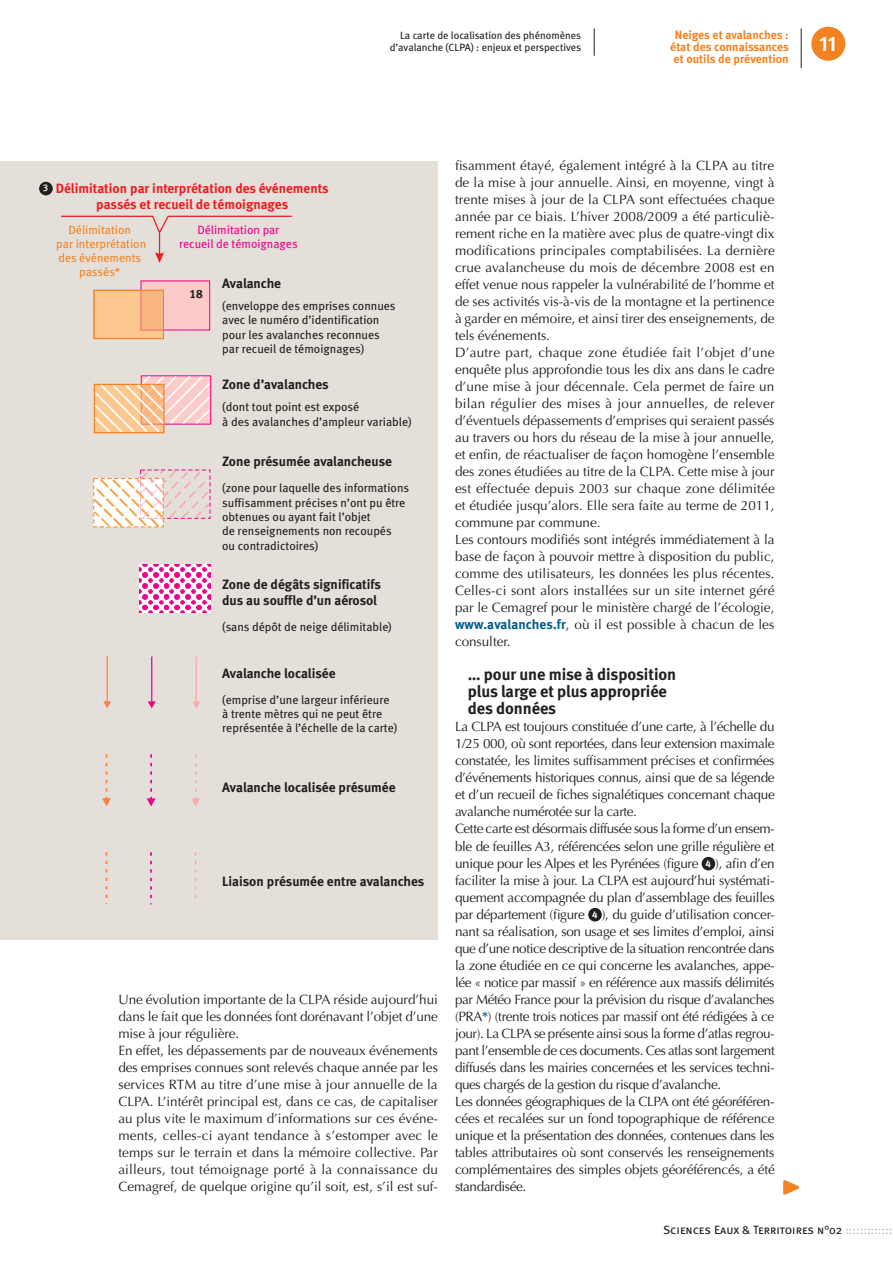
<style>
.page{position:relative;width:893px;height:1263px;background:#fff}
.page>*{position:absolute;margin:0;border:0;box-sizing:border-box;transform-origin:0 0}
.t1{font:21px "Meta Bold Caps Expert";color:#fff}
.t2{font:16.5px/17px "Meta Bold LF";color:#231f20}
.t3{font:13.5px/17px "Optima";letter-spacing:-.015em;color:#231f20;text-align:justify}
.t4{font:13.5px/15.8px "Meta Bold LF";color:#231f20}
.t5{font:13.5px/15.8px "Meta Bold LF";color:#ee1d23;text-align:center}
.t6{font:12px/14.4px "Meta Book LF";color:#231f20}
.t7{font:700 12px/12px "Meta";color:#f58220;text-align:center}
.t8{font:12px/13.8px "Meta Book LF";color:#f58220;text-align:center}
.t9{font:12px "Meta Book Caps";letter-spacing:-.005em;color:#231f20}
.t10{font:12px/13.8px "Meta Book LF";color:#ed028c;text-align:center}
.t11{font:12px "Meta Bold LF";color:#231f20}
.t12{font:10.5px/12px "Meta Book LF";color:#231f20;text-align:right}
.t13{font:9.75px "Meta Bold LF";color:#fff}
.t14{font:9.75px "Meta Bold LF";color:#e4e0d9}
.s1{font-family:"Meta Bold LF";color:#005c8a}
.s2{font-weight:700;color:#005c8a}
.s3{color:#bcbdc0}
</style>
<div class="page">
<div style="left:0;top:162px;width:438px;height:778px;background:#e4e0d9"></div>
<div style="left:702px;top:857px;width:13px;height:13px;background:#231f20;border-radius:50%"></div>
<div style="left:588px;top:908px;width:14px;height:13px;background:#231f20;border-radius:50%"></div>
<svg style="left:783px;top:1180px;width:17px;height:15px"></svg>
<svg style="left:93px;top:469px;width:118px;height:59px"></svg>
<div style="left:141px;top:281px;width:69px;height:49px;background:#facbc9"></div>
<div style="left:94px;top:290px;width:69px;height:49px;background:#fcc88f"></div>
<svg style="left:141px;top:292px;width:21px;height:38px"></svg>
<div style="left:94px;top:290px;width:70px;height:49px;border:1px solid #f58220"></div>
<svg style="left:140px;top:565px;width:71px;height:48px;background:#f8a0d3"></svg>
<hr style="left:107px;top:656px;width:1px;height:46px;background:#f58345">
<svg style="left:103px;top:701px;width:8px;height:7px"></svg>
<svg style="left:102px;top:754px;width:9px;height:52px"></svg>
<svg style="left:106px;top:852px;width:1px;height:52px"></svg>
<hr style="left:151px;top:656px;width:1px;height:46px;background:#ed028c">
<svg style="left:148px;top:701px;width:8px;height:7px"></svg>
<svg style="left:147px;top:754px;width:9px;height:52px"></svg>
<svg style="left:150px;top:852px;width:2px;height:52px"></svg>
<hr style="left:196px;top:656px;width:1px;height:46px;background:#f8abad">
<svg style="left:192px;top:701px;width:8px;height:8px"></svg>
<svg style="left:191px;top:754px;width:9px;height:52px"></svg>
<svg style="left:195px;top:852px;width:1px;height:52px"></svg>
<svg style="left:93px;top:375px;width:119px;height:59px;background:#f7cab3"></svg>
<svg style="left:61px;top:215px;width:231px;height:48px"></svg>
<div style="left:39px;top:182px;width:14px;height:13px;background:#231f20;border-radius:50%"></div>
<div style="left:811px;top:27px;width:34px;height:34px;background:#f58220;border-radius:50%"></div>
<hr style="left:801px;top:28px;width:1px;height:40px;background:#231f20">
<svg style="left:594px;top:28px;width:1px;height:28px"></svg>
<p class="t12" style="left:390px;top:29px;width:193px">La carte de localisation des phénomènes d’avalanche (CLPA) : enjeux et perspectives</p>
<p class="t7" style="left:670px;top:29px;width:120px">Neiges et avalanches : état des connaissances et outils de prévention</p>
<h1 class="t1" style="left:819px;top:31px;width:19px">11</h1>
<p class="t14" style="left:43px;top:182px;width:7px">3</p>
<p class="t5" style="left:56px;top:180px;width:274px">Délimitation par interprétation des événements passés et recueil de témoignages</p>
<p class="t10" style="left:179px;top:223px;width:120px">Délimitation par recueil de témoignages</p>
<p class="t8" style="left:56px;top:223px;width:92px">Délimitation<br>par interprétation des événements passés*</p>
<p class="t4" style="left:222px;top:276px;width:60px">Avalanche</p>
<p class="t11" style="left:189px;top:287px;width:15px">18</p>
<p class="t6" style="left:222px;top:298px;width:175px">(enveloppe des emprises connues avec le numéro d’identification pour les avalanches reconnues par recueil de témoignages)</p>
<p class="t4" style="left:222px;top:376px;width:108px">Zone d’avalanches</p>
<p class="t6" style="left:222px;top:400px;width:191px">(dont tout point est exposé<br>à des avalanches d’ampleur variable)</p>
<p class="t4" style="left:222px;top:454px;width:171px">Zone présumée avalancheuse</p>
<p class="t6" style="left:222px;top:481px;width:189px">(zone pour laquelle des informations suffisamment précises n’ont pu être obtenues ou ayant fait l’objet<br>de renseignements non recoupés<br>ou contradictoires)</p>
<p class="t4" style="left:222px;top:576px;width:160px">Zone de dégâts significatifs dus au souffle d’un aérosol</p>
<p class="t6" style="left:222px;top:619px;width:171px">(sans dépôt de neige délimitable)</p>
<p class="t4" style="left:222px;top:665px;width:115px">Avalanche localisée</p>
<p class="t6" style="left:222px;top:692px;width:177px">(emprise d’une largeur inférieure à trente mètres qui ne peut être représentée à l’échelle de la carte)</p>
<p class="t4" style="left:222px;top:779px;width:175px">Avalanche localisée présumée</p>
<p class="t4" style="left:222px;top:874px;width:204px">Liaison présumée entre avalanches</p>
<p class="t3" style="left:118px;top:991px;width:321px">Une évolution importante de la CLPA réside aujourd’hui dans le fait que les données font dorénavant l’objet d’une mise à jour régulière.</p>
<p class="t3" style="left:118px;top:1042px;width:321px">En effet, les dépassements par de nouveaux événements des emprises connues sont relevés chaque année par les services RTM au titre d’une mise à jour annuelle de la CLPA. L’intérêt principal est, dans ce cas, de capitaliser au plus vite le maximum d’informations sur ces événe&shy;ments, celles-ci ayant tendance à s’estomper avec le temps sur le terrain et dans la mémoire collective. Par ailleurs, tout témoignage porté à la connaissance du Cemagref, de quelque origine qu’il soit, est, s’il est suf-</p>
<p class="t3" style="left:455px;top:157px;width:321px">fisamment étayé, également intégré à la CLPA au titre de la mise à jour annuelle. Ainsi, en moyenne, vingt à trente mises à jour de la CLPA sont effectuées chaque année par ce biais. L’hiver 2008/2009 a été particuliè&shy;rement riche en la matière avec plus de quatre-vingt dix modifications principales comptabilisées. La dernière crue avalancheuse du mois de décembre 2008 est en effet venue nous rappeler la vulnérabilité de l’homme et de ses activités vis-à-vis de la montagne et la pertinence à garder en mémoire, et ainsi tirer des enseignements, de tels événements.</p>
<p class="t3" style="left:455px;top:344px;width:321px">D’autre part, chaque zone étudiée fait l’objet d’une enquête plus approfondie tous les dix ans dans le cadre d’une mise à jour décennale. Cela permet de faire un bilan régulier des mises à jour annuelles, de relever d’éventuels dépassements d’emprises qui seraient passés au travers ou hors du réseau de la mise à jour annuelle, et enfin, de réactualiser de façon homogène l’ensemble des zones étudiées au titre de la CLPA. Cette mise à jour est effectuée depuis 2003 sur chaque zone délimitée et étudiée jusqu’alors. Elle sera faite au terme de 2011, commune par commune.</p>
<p class="t3" style="left:455px;top:531px;width:321px">Les contours modifiés sont intégrés immédiatement à la base de façon à pouvoir mettre à disposition du public, comme des utilisateurs, les données les plus récentes.<br>Celles-ci sont alors installées sur un site internet géré par le Cemagref pour le ministère chargé de l’écologie, <span class="s1">www.avalanches.fr</span>, où il est possible à chacun de les consulter.</p>
<h2 class="t2" style="left:468px;top:666px;width:210px">… pour une mise à disposition plus large et plus appropriée des données</h2>
<p class="t3" style="left:455px;top:718px;width:321px">La CLPA est toujours constituée d’une carte, à l’échelle du 1/25 000, où sont reportées, dans leur extension maximale constatée, les limites suffisamment précises et confirmées d’événements historiques connus, ainsi que de sa légende et d’un recueil de fiches signalétiques concernant chaque avalanche numérotée sur la carte.</p>
<p class="t3" style="left:455px;top:821px;width:321px">Cette carte est désormais diffusée sous la forme d’un ensem&shy;ble de feuilles A3, référencées selon une grille régulière et unique pour les Alpes et les Pyrénées (figure</p>
<p class="t3" style="left:455px;top:855px;width:321px;text-indent:260px">), afin d’en faciliter la mise à jour. La CLPA est aujourd’hui systémati&shy;quement accompagnée du plan d’assemblage des feuilles par département (figure</p>
<p class="t13" style="left:705px;top:857px;width:7px">4</p>
<p class="t3" style="left:455px;top:906px;width:321px;text-indent:147px">), du guide d’utilisation concer&shy;nant sa réalisation, son usage et ses limites d’emploi, ainsi que d’une notice descriptive de la situation rencontrée dans la zone étudiée en ce qui concerne les avalanches, appe&shy;lée « notice par massif » en référence aux massifs délimités par Météo France pour la prévision du risque d’avalanches (PRA<span class="s2">*</span>) (trente trois notices par massif ont été rédigées à ce jour). La CLPA se présente ainsi sous la forme d’atlas regrou&shy;pant l’ensemble de ces documents. Ces atlas sont largement diffusés dans les mairies concernées et les services techni&shy;ques chargés de la gestion du risque d’avalanche.</p>
<p class="t3" style="left:455px;top:1093px;width:321px">Les données géographiques de la CLPA ont été géoréféren&shy;cées et recalées sur un fond topographique de référence unique et la présentation des données, contenues dans les tables attributaires où sont conservés les renseignements complémentaires des simples objets géoréférencés, a été standardisée.</p>
<p class="t13" style="left:592px;top:908px;width:7px">4</p>
<p class="t9" style="left:663px;top:1223px;width:231px">Sciences Eaux &amp; Territoires n°02 <span class="s3">:::::::::::::</span></p>
</div>
